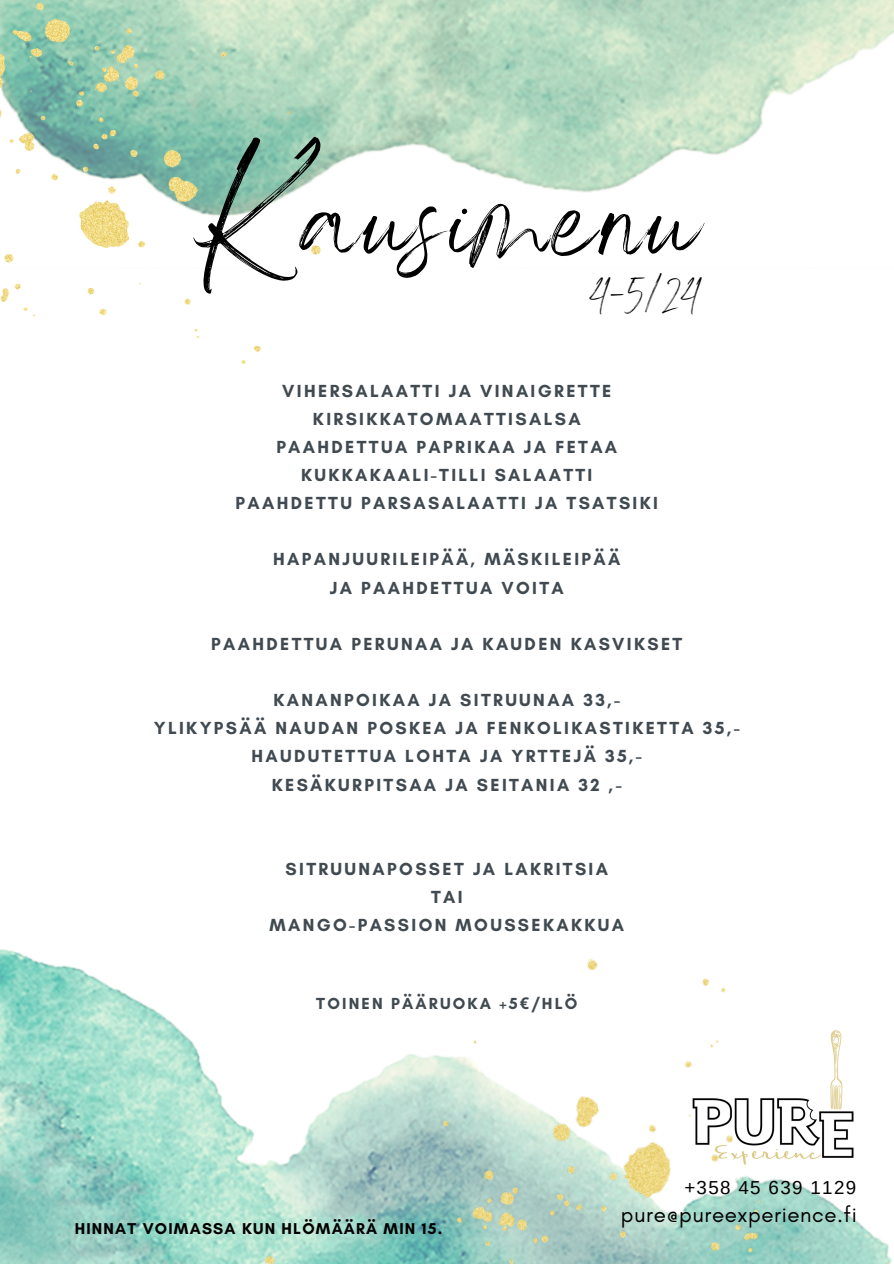
<style>
.page{position:relative;width:894px;height:1264px;background:#fff}
.page>*{position:absolute;margin:0;border:0;box-sizing:border-box;transform-origin:0 0}
.t1{font:167.25px "Angella White";letter-spacing:.02em;color:#000}
.t2{font:46.5px "Angella White";color:#000}
.t3{font:22.35px "Glacial Indifference";letter-spacing:.025em;color:#000}
.t4{font:18.75px "Arimo";letter-spacing:.07em;color:#000}
.t5{font:700 17.85px/28.2px "Glacial Indifference";letter-spacing:.13em;color:#404a50;text-align:center}
.t6{font:700 16.35px "Glacial Indifference";letter-spacing:.13em;color:#404a50}
.t7{font:700 16.05px "Glacial Indifference";letter-spacing:.075em;color:#000}
.s1{font-family:"Noto Sans"}
</style>
<div class="page">
<img style="left:0;top:949px;width:184px;height:314px">
<img style="left:320px;top:0;width:573px;height:253px">
<img style="left:0;top:0;width:320px;height:364px">
<img style="left:184px;top:958px;width:708px;height:305px">
<h1 class="t1" style="left:193px;top:114px;width:508px">Kausimenu</h1>
<p class="t2" style="left:589px;top:265px;width:114px">4-5/24</p>
<p class="t5" style="left:235px;top:376px;width:423px">VIHERSALAATTI JA VINAIGRETTE<br>KIRSIKKATOMAATTISALSA<br>PAAHDETTUA PAPRIKAA JA FETAA<br>KUKKAKAALI-TILLI SALAATTI<br>PAAHDETTU PARSASALAATTI JA TSATSIKI</p>
<p class="t5" style="left:273px;top:545px;width:348px">HAPANJUURILEIPÄÄ, MÄSKILEIPÄÄ<br>JA PAAHDETTUA VOITA</p>
<p class="t5" style="left:211px;top:629px;width:472px">PAAHDETTUA PERUNAA JA KAUDEN KASVIKSET</p>
<p class="t5" style="left:154px;top:685px;width:587px">KANANPOIKAA JA SITRUUNAA 33,-<br>YLIKYPSÄÄ NAUDAN POSKEA JA FENKOLIKASTIKETTA 35,- HAUDUTETTUA LOHTA JA YRTTEJÄ 35,-<br>KESÄKURPITSAA JA SEITANIA 32 ,-</p>
<p class="t5" style="left:269px;top:854px;width:356px">SITRUUNAPOSSET JA LAKRITSIA<br>TAI<br>MANGO-PASSION MOUSSEKAKKUA</p>
<p class="t6" style="left:316px;top:993px;width:263px">TOINEN PÄÄRUOKA +5<span class="s1">€</span>/HLÖ</p>
<p class="t7" style="left:75px;top:1218px;width:369px">HINNAT VOIMASSA KUN HLÖMÄÄRÄ MIN 15.</p>
<p class="t4" style="left:684px;top:1176px;width:173px">+358 45 639 1129</p>
<p class="t3" style="left:620px;top:1200px;width:237px">pure@pureexperience.fi</p>
</div>
